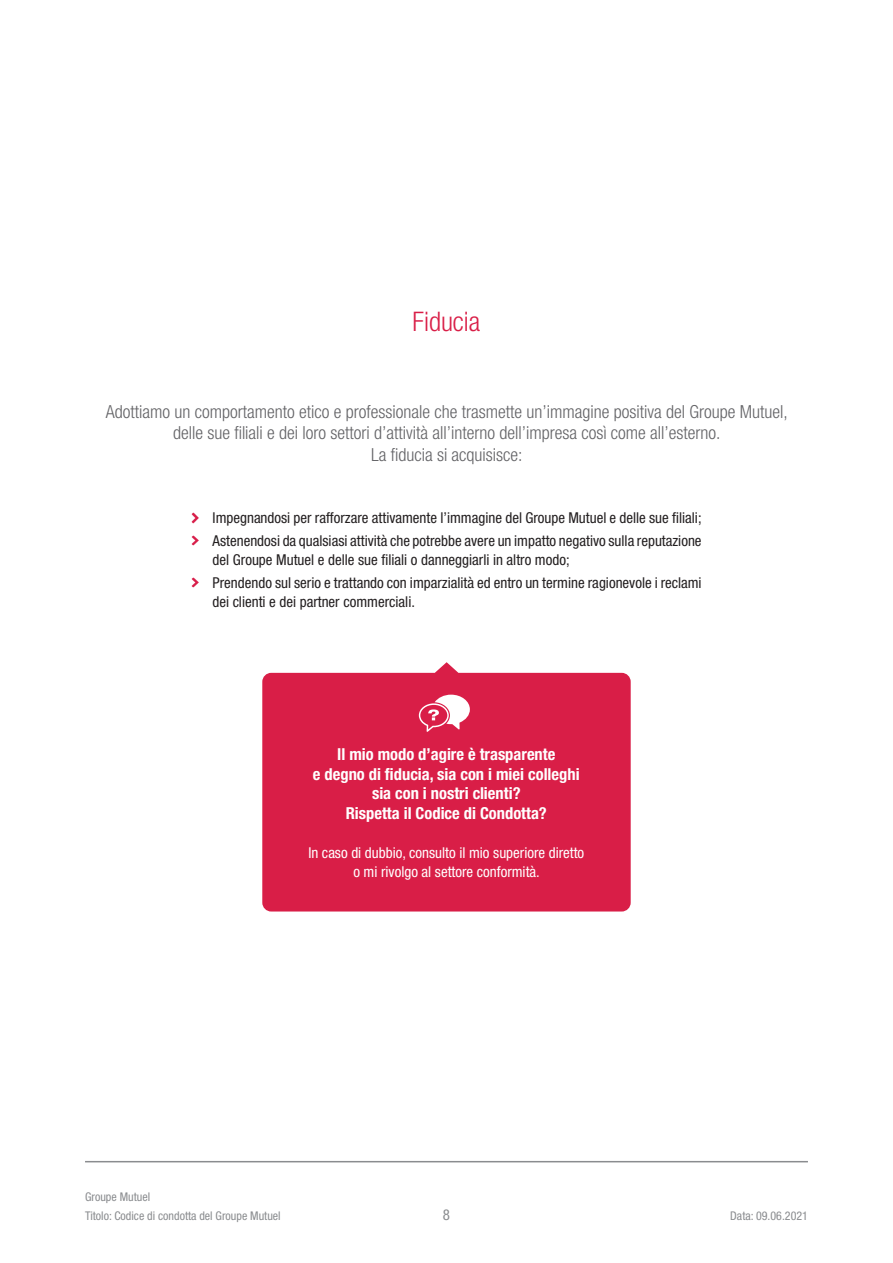
<style>
.page{position:relative;width:893px;height:1263px;background:#fff}
.page>*{position:absolute;margin:0;border:0;box-sizing:border-box;transform-origin:0 0}
.t1{font:300 condensed 27px "Helvetica Neue LT Pro";color:#d91e47}
.t2{font:300 condensed 18px/21.6px "Helvetica Neue LT Pro";color:#636366;text-align:center}
.t3{font:700 condensed 16.5px/19.5px "Helvetica Neue LT Pro";color:#fff;text-align:center}
.t4{font:condensed 15px/19.5px "Helvetica Neue LT Pro";color:#231f20}
.t5{font:condensed 15px/19.5px "Helvetica Neue LT Pro";color:#fff;text-align:center}
.t6{font:condensed 15px "Helvetica Neue LT Pro";color:#8a8c8f}
.t7{font:condensed 12px/19.5px "Helvetica Neue LT Pro";color:#8a8c8f}
</style>
<div class="page">
<hr style="left:85px;top:1161px;width:723px;height:1px;background:#8a8c8f">
<svg style="left:191px;top:513px;width:8px;height:10px"></svg>
<svg style="left:191px;top:535px;width:8px;height:11px"></svg>
<svg style="left:191px;top:577px;width:8px;height:11px"></svg>
<div style="left:262px;top:662px;width:369px;height:249px;background:#d91e47"></div>
<svg style="left:419px;top:695px;width:51px;height:37px"></svg>
<p class="t1" style="left:413px;top:306px;width:69px">Fiducia</p>
<p class="t2" style="left:106px;top:400px;width:683px">Adottiamo un comportamento etico e professionale che trasmette un’immagine positiva del Groupe Mutuel, delle sue filiali e dei loro settori d’attività all’interno dell’impresa così come all’esterno.</p>
<p class="t2" style="left:371px;top:443px;width:153px">La fiducia si acquisisce:</p>
<p class="t4" style="left:213px;top:508px;width:490px">Impegnandosi per rafforzare attivamente l’immagine del Groupe Mutuel e delle sue filiali;</p>
<p class="t4" style="left:213px;top:531px;width:490px">Astenendosi da qualsiasi attività che potrebbe avere un impatto negativo sulla reputazione del Groupe Mutuel e delle sue filiali o danneggiarli in altro modo;</p>
<p class="t4" style="left:213px;top:573px;width:490px">Prendendo sul serio e trattando con imparzialità ed entro un termine ragionevole i reclami dei clienti e dei partner commerciali.</p>
<p class="t3" style="left:313px;top:745px;width:268px">Il mio modo d’agire è trasparente<br>e degno di fiducia, sia con i miei colleghi sia con i nostri clienti?</p>
<p class="t3" style="left:346px;top:803px;width:203px">Rispetta il Codice di Condotta?</p>
<p class="t5" style="left:308px;top:842px;width:277px">In caso di dubbio, consulto il mio superiore diretto o mi rivolgo al settore conformità.</p>
<p class="t7" style="left:85px;top:1187px;width:197px">Groupe Mutuel<br>Titolo: Codice di condotta del Groupe Mutuel</p>
<p class="t6" style="left:443px;top:1206px;width:9px">8</p>
<p class="t7" style="left:730px;top:1206px;width:79px">Data: 09.06.2021</p>
</div>
